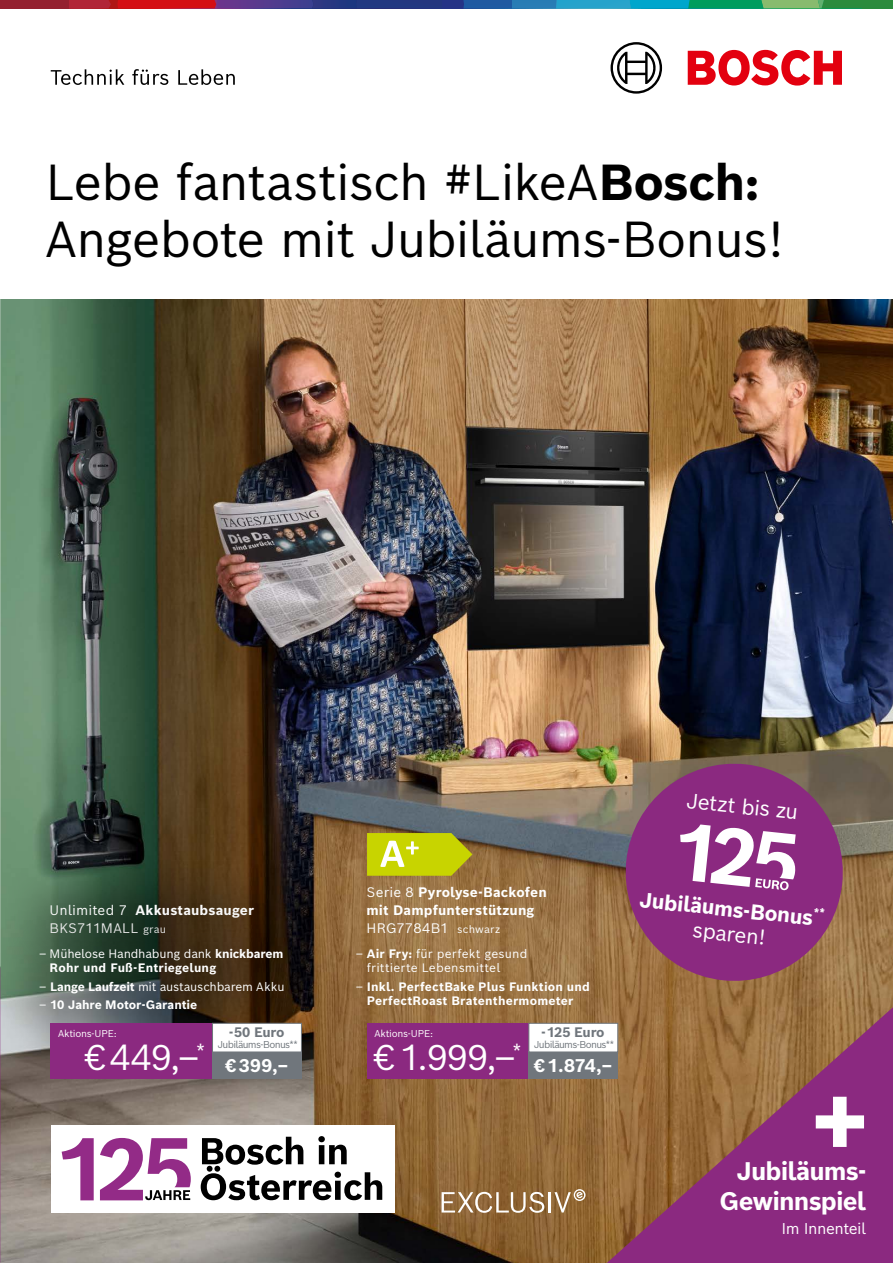
<style>
.page{position:relative;width:893px;height:1263px;background:#fff}
.page>*{position:absolute;margin:0;border:0;box-sizing:border-box;transform-origin:0 0}
.t1{font:49.5px/57px "Bosch Sans";letter-spacing:-.025em;color:#000}
.t2{font:34.95px "Bosch Sans";letter-spacing:-.03em;color:#fff}
.t3{font:700 24.9px/29.8px "Bosch Sans";letter-spacing:-.035em;color:#fff;text-align:right}
.t4{font:700 21px/24.5px "Bosch Sans";color:#fff;text-align:center}
.t5{font:21px "Bosch Sans";color:#fff}
.t6{font:700 18px "Bosch Sans";letter-spacing:.005em;color:#fff}
.t7{font:15.3px "Bosch Sans";letter-spacing:-.03em;color:#fff}
.t8{font:700 13.5px/18px "Bosch Sans";letter-spacing:.01em;color:#fff}
.t9{font:13.5px/18px "Bosch Sans";color:#fff}
.t10{font:700 13.5px "Bosch Sans";letter-spacing:-.02em;color:#70767c}
.t11{font:700 12px/14.2px "Bosch Sans";letter-spacing:.015em;color:#fff}
.t12{font:12px/14.2px "Bosch Sans";letter-spacing:.01em;color:#fff}
.t13{font:12px "Bosch Sans";letter-spacing:-.015em;color:#fff}
.t14{font:700 12px "Bosch Sans";letter-spacing:-.005em;color:#fff}
.t15{font:9.75px "Bosch Sans";letter-spacing:-.07em;color:#70767c}
.t16{font:9.75px "Bosch Sans";letter-spacing:-.025em;color:#fff}
.s1{font-weight:700}
.s2{font-size:10.5px}
.s3{font-weight:400}
.s4{font-weight:400;font-size:10.5px}
</style>
<div class="page">
<img style="left:0;top:300px;width:893px;height:963px">
<img style="left:0;top:8px;width:1px;height:890px">
<div style="left:0;top:0;width:69px;height:8px;background:#94202f"></div>
<svg style="left:51px;top:69px;width:73px;height:16px"></svg>
<svg style="left:132px;top:69px;width:36px;height:16px"></svg>
<svg style="left:178px;top:69px;width:57px;height:16px"></svg>
<svg style="left:688px;top:50px;width:154px;height:36px"></svg>
<svg style="left:610px;top:42px;width:52px;height:52px"></svg>
<svg style="left:69px;top:0;width:824px;height:9px;background:#486277"></svg>
<div style="left:51px;top:1125px;width:344px;height:88px;background:#fff"></div>
<svg style="left:201px;top:1136px;width:181px;height:64px"></svg>
<svg style="left:62px;top:1138px;width:32px;height:62px"></svg>
<svg style="left:100px;top:1138px;width:91px;height:62px"></svg>
<div style="left:1px;top:855px;width:301px;height:129px;background:#000;opacity:.32"></div>
<div style="left:0;top:898px;width:333px;height:162px;background:#000;opacity:.32"></div>
<svg style="left:367px;top:833px;width:105px;height:43px;background:#c4cb1b"></svg>
<div style="left:51px;top:1023px;width:161px;height:55px;background:#8b2980"></div>
<div style="left:212px;top:1051px;width:90px;height:27px;background:#70767c"></div>
<div style="left:212px;top:1023px;width:90px;height:29px;background:#fff;border:1px solid #70767c"></div>
<div style="left:367px;top:1023px;width:161px;height:55px;background:#8b2980"></div>
<div style="left:528px;top:1051px;width:90px;height:27px;background:#70767c"></div>
<div style="left:528px;top:1023px;width:90px;height:29px;background:#fff;border:1px solid #70767c"></div>
<svg style="left:442px;top:1192px;width:102px;height:21px"></svg>
<hr style="left:549px;top:1192px;width:2px;height:20px;background:#fff">
<svg style="left:554px;top:1189px;width:31px;height:23px"></svg>
<svg style="left:620px;top:758px;width:229px;height:229px;background:#8b426f"></svg>
<svg style="left:680px;top:824px;width:116px;height:66px"></svg>
<svg style="left:607px;top:1007px;width:286px;height:256px;background:#924d5e"></svg>
<svg style="left:816px;top:1097px;width:48px;height:50px"></svg>
<h1 class="t1" style="left:45px;top:152px;width:740px">Lebe fantastisch #LikeA<span class="s1">Bosch:<br></span>Angebote mit Jubiläums-Bonus!</h1>
<h3 class="t5" style="left:688px;top:786px;width:114px;rotate:6deg">Jetzt bis zu</h3>
<p class="t9" style="left:50px;top:901px;width:206px">Unlimited 7 <span class="s1">Akkustaubsauger<br></span>BKS711MALL <span class="s2">grau</span></p>
<p class="t11" style="left:50px;top:946px;width:235px;text-indent:-11px"><span class="s3">– Mühelose Handhabung dank</span> knickbarem<br>Rohr und Fuß-Entriegelung</p>
<p class="t13" style="left:39px;top:978px;width:247px">– <span class="s1">Lange Laufzeit</span> mit austauschbarem Akku</p>
<p class="t14" style="left:39px;top:997px;width:160px"><span class="s3">–</span> 10 Jahre Motor-Garantie</p>
<p class="t8" style="left:366px;top:883px;width:182px"><span class="s3">Serie 8</span> Pyrolyse-Backofen mit Dampfunterstützung<br><span class="s3">HRG7784B1</span> <span class="s4">schwarz</span></p>
<p class="t12" style="left:367px;top:946px;width:162px;text-indent:-11px">– <span class="s1">Air Fry:</span> für perfekt gesund frittierte Lebensmittel</p>
<p class="t11" style="left:356px;top:979px;width:236px;text-align:center"><span class="s3">–</span> Inkl. PerfectBake Plus Funktion und<br>PerfectRoast Bratenthermometer</p>
<p class="t16" style="left:58px;top:1026px;width:60px">Aktions-UPE:</p>
<h2 class="t2" style="left:85px;top:1034px;width:122px">€ 449,–<sup>*</sup></h2>
<p class="t10" style="left:229px;top:1022px;width:57px">- 50 Euro</p>
<p class="t15" style="left:218px;top:1037px;width:82px">Jubiläums-Bonus**</p>
<h2 class="t2" style="left:374px;top:1034px;width:149px">€ 1.999,–<sup>*</sup></h2>
<p class="t16" style="left:374px;top:1026px;width:60px">Aktions-UPE:</p>
<h3 class="t6" style="left:226px;top:1053px;width:64px">€ 399,–</h3>
<p class="t10" style="left:541px;top:1022px;width:65px">- 125 Euro</p>
<p class="t15" style="left:534px;top:1037px;width:82px">Jubiläums-Bonus**</p>
<h3 class="t6" style="left:534px;top:1053px;width:80px">€ 1.874,–</h3>
<h3 class="t4" style="left:641px;top:887px;width:187px;rotate:6deg">Jubiläums-Bonus<sup>** </sup><span class="s3">sparen!</span></h3>
<h3 class="t3" style="left:720px;top:1156px;width:148px">Jubiläums-<br>Gewinnspiel</h3>
<p class="t7" style="left:781px;top:1218px;width:86px">Im Innenteil</p>
</div>
